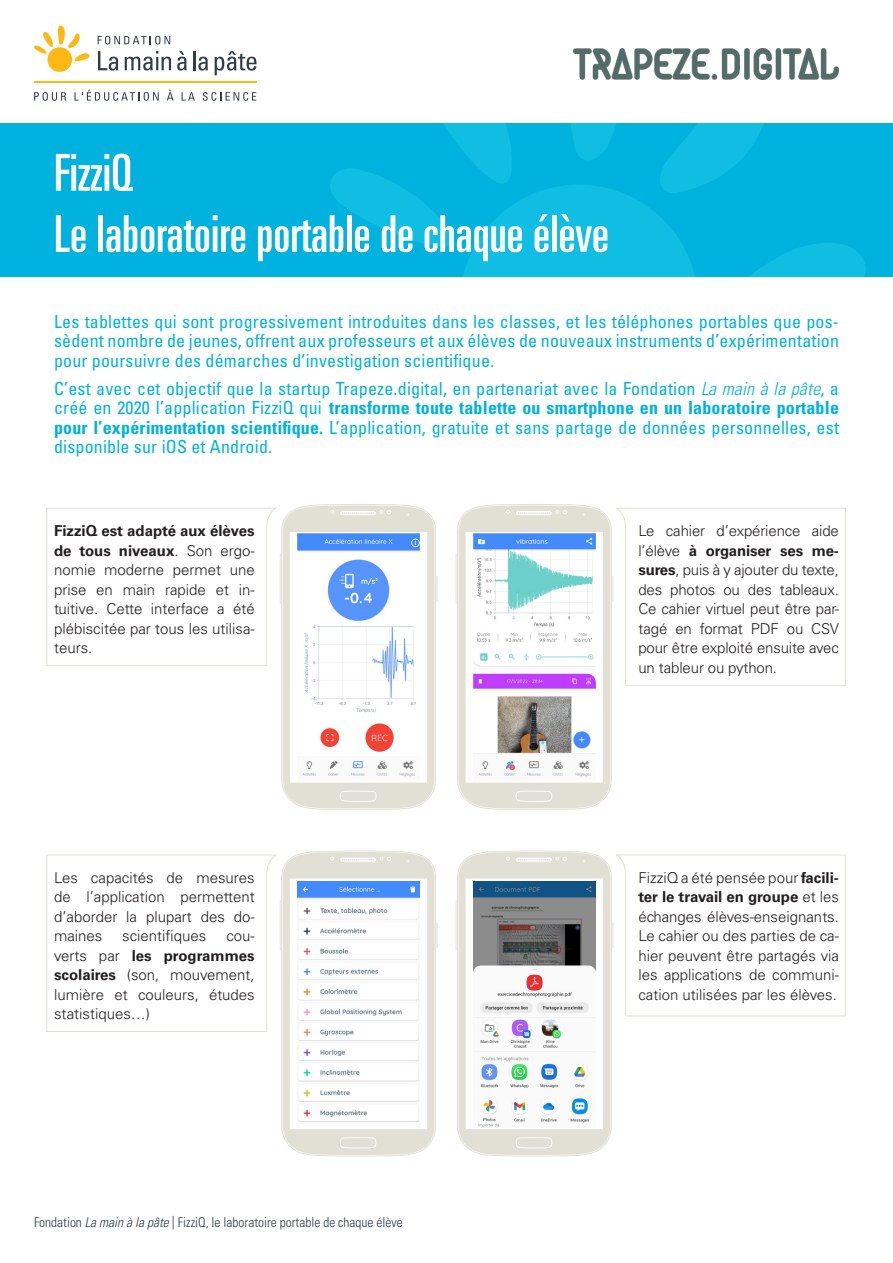
<style>
.page{position:relative;width:893px;height:1263px;background:#fff}
.page>*{position:absolute;margin:0;border:0;box-sizing:border-box;transform-origin:0 0}
.Rappel_titre_brochur{font:ultra-condensed 51px/61.2px "Univers LT Std";color:#fff}
.Introduction{font:condensed 18px/19.5px "Univers LT Std";letter-spacing:.01em;color:#00b2dd;text-align:justify}
.Texte_justifié{font:300 15px/19.5px "Univers LT Std";color:#231f20;text-align:justify}
.t1{font:300 condensed 13.5px "Univers LT Std";color:#2e3d48}
.s1{font-weight:300;font-style:italic}
.s2{font-weight:700}
.s3{font-style:italic}
</style>
<div class="page">
<div style="left:0;top:123px;width:893px;height:154px;background:#00b2dd"></div>
<svg style="left:330px;top:123px;width:536px;height:154px"></svg>
<svg style="left:98px;top:36px;width:72px;height:8px"></svg>
<svg style="left:98px;top:51px;width:20px;height:20px"></svg>
<svg style="left:125px;top:51px;width:46px;height:20px"></svg>
<svg style="left:177px;top:51px;width:10px;height:20px"></svg>
<svg style="left:193px;top:51px;width:15px;height:20px"></svg>
<svg style="left:215px;top:51px;width:41px;height:24px"></svg>
<hr style="left:34px;top:81px;width:222px;height:1px;background:#fcb814">
<svg style="left:34px;top:92px;width:32px;height:9px"></svg>
<svg style="left:74px;top:90px;width:85px;height:11px"></svg>
<svg style="left:167px;top:90px;width:7px;height:11px"></svg>
<svg style="left:182px;top:92px;width:13px;height:9px"></svg>
<svg style="left:203px;top:92px;width:53px;height:9px"></svg>
<svg style="left:34px;top:26px;width:56px;height:46px"></svg>
<img style="left:574px;top:49px;width:265px;height:30px">
<svg style="left:437px;top:576px;width:1px;height:26px"></svg>
<svg style="left:281px;top:504px;width:155px;height:306px;fill:#e2e0d5"></svg>
<svg style="left:341px;top:791px;width:35px;height:10px"></svg>
<svg style="left:437px;top:922px;width:1px;height:26px"></svg>
<svg style="left:281px;top:850px;width:155px;height:307px;fill:#e2e0d5"></svg>
<svg style="left:341px;top:1138px;width:35px;height:9px"></svg>
<svg style="left:456px;top:553px;width:1px;height:51px"></svg>
<svg style="left:457px;top:504px;width:155px;height:306px;fill:#e2e0d5"></svg>
<svg style="left:516px;top:791px;width:35px;height:10px"></svg>
<svg style="left:456px;top:900px;width:1px;height:51px"></svg>
<svg style="left:457px;top:850px;width:155px;height:307px;fill:#e2e0d5"></svg>
<svg style="left:516px;top:1138px;width:35px;height:9px"></svg>
<svg style="left:46px;top:854px;width:235px;height:178px"></svg>
<svg style="left:612px;top:854px;width:234px;height:163px"></svg>
<svg style="left:46px;top:507px;width:235px;height:159px"></svg>
<svg style="left:612px;top:507px;width:234px;height:179px"></svg>
<img style="left:473px;top:534px;width:123px;height:246px">
<img style="left:297px;top:534px;width:123px;height:246px">
<img style="left:473px;top:881px;width:123px;height:247px">
<img style="left:298px;top:881px;width:122px;height:247px">
<p class="Rappel_titre_brochur" style="left:54px;top:142px;width:556px">FizziQ<br>Le laboratoire portable de chaque élève</p>
<p class="Introduction" style="left:54px;top:311px;width:786px">Les tablettes qui sont progressivement introduites dans les classes, et les téléphones portables que pos&shy;sèdent nombre de jeunes, offrent aux professeurs et aux élèves de nouveaux instruments d’expérimentation pour poursuivre des démarches d’investigation scientifique.</p>
<p class="Introduction" style="left:54px;top:378px;width:786px">C’est avec cet objectif que la startup Trapeze.digital, en partenariat avec la Fondation <span class="s1">La main à la pâte</span>, a créé en 2020 l’application FizziQ qui <span class="s2">transforme toute tablette ou smartphone en un laboratoire portable pour l’expérimentation scientifique.</span> L’application, gratuite et sans partage de données personnelles, est disponible sur iOS et Android.</p>
<p class="Texte_justifié" style="left:54px;top:521px;width:202px"><span class="s2">FizziQ est adapté aux élèves de tous niveaux</span>. Son ergo&shy;nomie moderne permet une prise en main rapide et in&shy;tuitive. Cette interface a été plébiscitée par tous les utilisa&shy;teurs.</p>
<p class="Texte_justifié" style="left:638px;top:521px;width:202px">Le cahier d’expérience aide l’élève <span class="s2">à organiser ses me&shy;sures</span>, puis à y ajouter du texte, des photos ou des tableaux.<br>Ce cahier virtuel peut être par&shy;tagé en format PDF ou CSV pour être exploité ensuite avec un tableur ou python.</p>
<p class="Texte_justifié" style="left:54px;top:867px;width:202px">Les capacités de mesures de l’application permettent d’aborder la plupart des do&shy;maines</p>
<p class="Texte_justifié" style="left:122px;top:926px;width:86px">scientifiques</p>
<p class="Texte_justifié" style="left:54px;top:926px;width:202px;text-indent:172px">cou&shy;verts par <span class="s2">les programmes scolaires</span> (son, mouvement, lumière et couleurs, études statistiques…)</p>
<p class="t1" style="left:34px;top:1214px;width:370px">Fondation <span class="s3">La main à la pâte</span> | FizziQ, le laboratoire portable de chaque élève</p>
<p class="Texte_justifié" style="left:638px;top:867px;width:202px">FizziQ a été pensée pour <span class="s2">facili&shy;ter le travail en groupe</span> et les échanges élèves-enseignants.<br>Le cahier ou des parties de ca&shy;hier peuvent être partagés via les applications de communi&shy;cation utilisées par les élèves.</p>
</div>
